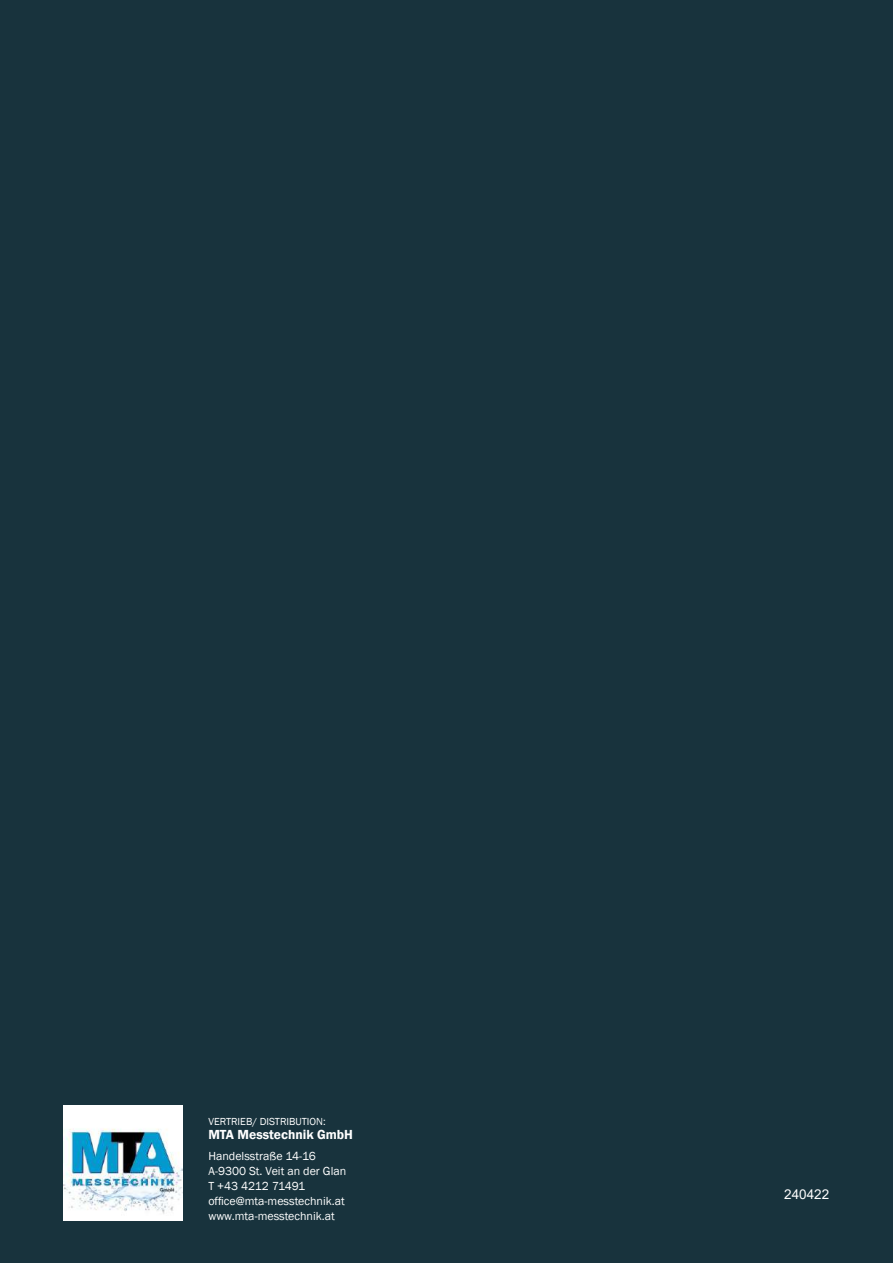
<style>
.page{position:relative;width:893px;height:1263px;background:#18333d}
.page>*{position:absolute;margin:0;border:0;box-sizing:border-box;transform-origin:0 0}
.t1{font:600 13.5px "Franklin Gothic";color:#fff}
.t2{font:13.5px "Arial";color:#fff}
.t3{font:12px/15px "Franklin Gothic";color:#fff}
.t4{font:10.5px "Franklin Gothic";color:#fff}
</style>
<div class="page">
<div style="left:64px;top:1105px;width:119px;height:115px;background:#fff"></div>
<img style="left:64px;top:1128px;width:119px;height:86px">
<p class="t4" style="left:208px;top:1115px;width:119px">VERTRIEB/ DISTRIBUTION:</p>
<p class="t1" style="left:208px;top:1126px;width:146px">MTA Messtechnik GmbH</p>
<p class="t3" style="left:208px;top:1149px;width:139px">Handelsstraße 14-16<br>A-9300 St. Veit an der Glan<br>T +43 4212 71491 office@mta-messtechnik.at www.mta-messtechnik.at</p>
<p class="t2" style="left:784px;top:1185px;width:47px">240422</p>
</div>
